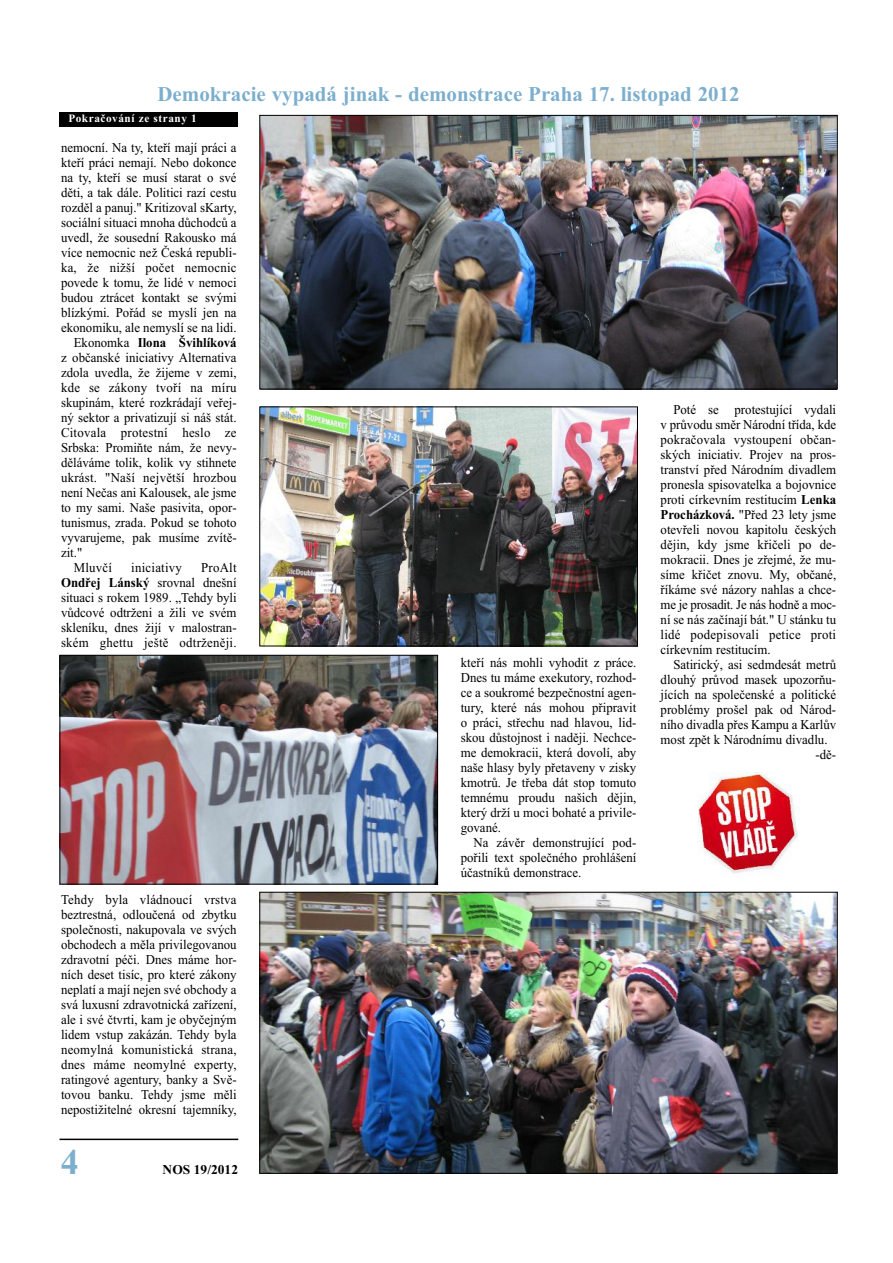
<style>
.page{position:relative;width:893px;height:1263px;background:#fff}
.page>*{position:absolute;margin:0;border:0;box-sizing:border-box;transform-origin:0 0}
.t1{font:700 36px "Times New Roman";color:#7caece}
.t2{font:700 21px "Times New Roman";color:#7caece}
.t3{font:13.5px/15px "Times New Roman";color:#000;text-align:justify;scale:.95 1}
.t4{font:13.5px "Times New Roman";letter-spacing:.02em;color:#000;scale:.95 1}
.t5{font:700 13.5px "Times New Roman";color:#000;scale:.95 1}
.t6{font:700 13.5px "Times New Roman";color:#000}
.t7{font:700 11.25px "Times New Roman";letter-spacing:.05em;color:#fff}
.s1{font-weight:400}
.s2{font-weight:700}
</style>
<div class="page">
<hr style="left:60px;top:1138px;width:178px;height:2px;background:#000">
<img style="left:261px;top:894px;width:575px;height:278px">
<div style="left:259px;top:892px;width:579px;height:282px;border:1px solid #000"></div>
<div style="left:60px;top:112px;width:178px;height:15px;background:#000"></div>
<img style="left:261px;top:117px;width:575px;height:270px">
<div style="left:259px;top:115px;width:579px;height:274px;border:1px solid #000"></div>
<img style="left:261px;top:408px;width:375px;height:236px">
<div style="left:259px;top:406px;width:379px;height:240px;border:1px solid #000"></div>
<img style="left:62px;top:657px;width:374px;height:225px">
<div style="left:60px;top:655px;width:378px;height:229px;border:1px solid #000"></div>
<img style="left:698px;top:772px;width:102px;height:101px">
<h2 class="t2" style="left:157px;top:82px;width:584px">Demokracie vypadá jinak - demonstrace Praha 17. listopad 2012</h2>
<p class="t7" style="left:68px;top:112px;width:130px">Pokračování ze strany 1</p>
<p class="t3" style="left:61px;top:140px;width:186px">nemocní. Na ty, kteří mají práci a</p>
<p class="t3" style="left:61px;top:155px;width:186px">kteří práci nemají. Nebo dokonce</p>
<p class="t3" style="left:61px;top:170px;width:186px">na ty, kteří se musí starat o své</p>
<p class="t3" style="left:61px;top:185px;width:186px">děti, a tak dále. Politici razí cestu</p>
<p class="t3" style="left:61px;top:200px;width:186px">rozděl a panuj." Kritizoval sKarty,</p>
<p class="t3" style="left:61px;top:215px;width:186px">sociální situaci mnoha důchodců a</p>
<p class="t3" style="left:61px;top:230px;width:186px">uvedl, že sousední Rakousko má</p>
<p class="t3" style="left:61px;top:245px;width:186px">více nemocnic než Česká republi-</p>
<p class="t4" style="left:61px;top:260px;width:186px">ka, že nižší počet nemocnic</p>
<p class="t3" style="left:61px;top:275px;width:186px">povede k tomu, že lidé v nemoci</p>
<p class="t3" style="left:61px;top:290px;width:186px">budou ztrácet kontakt se svými</p>
<p class="t3" style="left:61px;top:305px;width:186px">blízkými. Pořád se myslí jen na</p>
<p class="t3" style="left:61px;top:320px;width:186px">ekonomiku, ale nemyslí se na lidi.</p>
<p class="t5" style="left:74px;top:335px;width:173px"><span class="s1">Ekonomka</span> Ilona Švihlíková</p>
<p class="t3" style="left:61px;top:350px;width:186px">z občanské iniciativy Alternativa</p>
<p class="t3" style="left:61px;top:365px;width:186px">zdola uvedla, že žijeme v zemi,</p>
<p class="t4" style="left:61px;top:380px;width:186px">kde se zákony tvoří na míru</p>
<p class="t3" style="left:61px;top:395px;width:186px">skupinám, které rozkrádají veřej-</p>
<p class="t3" style="left:61px;top:410px;width:186px">ný sektor a privatizují si náš stát.</p>
<p class="t4" style="left:61px;top:425px;width:186px">Citovala protestní heslo ze</p>
<p class="t3" style="left:61px;top:440px;width:186px">Srbska: Promiňte nám, že nevy-</p>
<p class="t3" style="left:61px;top:455px;width:186px">děláváme tolik, kolik vy stihnete</p>
<p class="t4" style="left:61px;top:470px;width:186px">ukrást. "Naší největší hrozbou</p>
<p class="t3" style="left:61px;top:485px;width:186px">není Nečas ani Kalousek, ale jsme</p>
<p class="t3" style="left:61px;top:500px;width:186px">to my sami. Naše pasivita, opor-</p>
<p class="t3" style="left:61px;top:515px;width:186px">tunismus, zrada. Pokud se tohoto</p>
<p class="t3" style="left:61px;top:530px;width:186px">vyvarujeme, pak musíme zvítě-</p>
<p class="t3" style="left:61px;top:545px;width:24px">zit."</p>
<p class="t3" style="left:74px;top:560px;width:42px">Mluvčí</p>
<p class="t4" style="left:131px;top:560px;width:55px">iniciativy</p>
<p class="t3" style="left:61px;top:560px;width:186px;text-indent:140px">ProAlt <span class="s2">Ondřej Lánský</span> srovnal dnešní situaci s rokem 1989. „Tehdy byli vůdcové odtrženi a žili ve svém skleníku, dnes žijí v malostran&shy;ském ghettu ještě odtrženěji.</p>
<p class="t3" style="left:61px;top:892px;width:186px">Tehdy byla vládnoucí vrstva beztrestná, odloučená od zbytku společnosti, nakupovala ve svých obchodech a měla privilegovanou zdravotní péči. Dnes máme hor&shy;ních deset tisíc, pro které zákony neplatí a mají nejen své obchody a svá luxusní zdravotnická zařízení, ale i své čtvrti, kam je obyčejným lidem vstup zakázán. Tehdy byla neomylná komunistická strana, dnes máme neomylné experty, ratingové agentury, banky a Svě&shy;tovou banku. Tehdy jsme měli nepostižitelné okresní tajemníky,</p>
<h1 class="t1" style="left:61px;top:1141px;width:19px">4</h1>
<p class="t6" style="left:163px;top:1161px;width:77px">NOS 19/2012</p>
<p class="t3" style="left:461px;top:655px;width:186px">kteří nás mohli vyhodit z práce.<br>Dnes tu máme exekutory, rozhod&shy;ce a soukromé bezpečnostní agen&shy;tury, které nás mohou připravit o práci, střechu nad hlavou, lid&shy;skou důstojnost i naději. Nechce&shy;me demokracii, která dovolí, aby naše hlasy byly přetaveny v zisky kmotrů. Je třeba dát stop tomuto temnému proudu našich dějin, který drží u moci bohaté a privile&shy;gované.</p>
<p class="t3" style="left:461px;top:835px;width:186px;text-indent:13px">Na závěr demonstrující pod&shy;pořili text společného prohlášení účastníků demonstrace.</p>
<p class="t3" style="left:661px;top:402px;width:186px;text-indent:13px">Poté se protestující vydali v průvodu směr Národní třída, kde pokračovala vystoupení občan&shy;ských iniciativ. Projev na pros&shy;tranství před Národním divadlem pronesla spisovatelka a bojovnice proti církevním restitucím <span class="s2">Lenka Procházková.</span> "Před 23 lety jsme otevřeli novou kapitolu českých dějin, kdy jsme křičeli po de&shy;mokracii. Dnes je zřejmé, že mu&shy;síme křičet znovu. My, občané, říkáme své názory nahlas a chce&shy;me je prosadit. Je nás hodně a moc&shy;ní se nás začínají bát." U stánku tu lidé podepisovali petice proti církevním restitucím.</p>
<p class="t3" style="left:673px;top:657px;width:173px">Satirický, asi sedmdesát metrů</p>
<p class="t3" style="left:661px;top:672px;width:186px">dlouhý průvod masek upozorňu-</p>
<p class="t3" style="left:661px;top:687px;width:186px">jících na společenské a politické</p>
<p class="t3" style="left:661px;top:702px;width:186px">problémy prošel pak od Národ-</p>
<p class="t3" style="left:661px;top:717px;width:186px">ního divadla přes Kampu a Karlův</p>
<p class="t3" style="left:661px;top:732px;width:177px">most zpět k Národnímu divadlu.</p>
<p class="t3" style="left:815px;top:747px;width:23px">-dě-</p>
</div>
